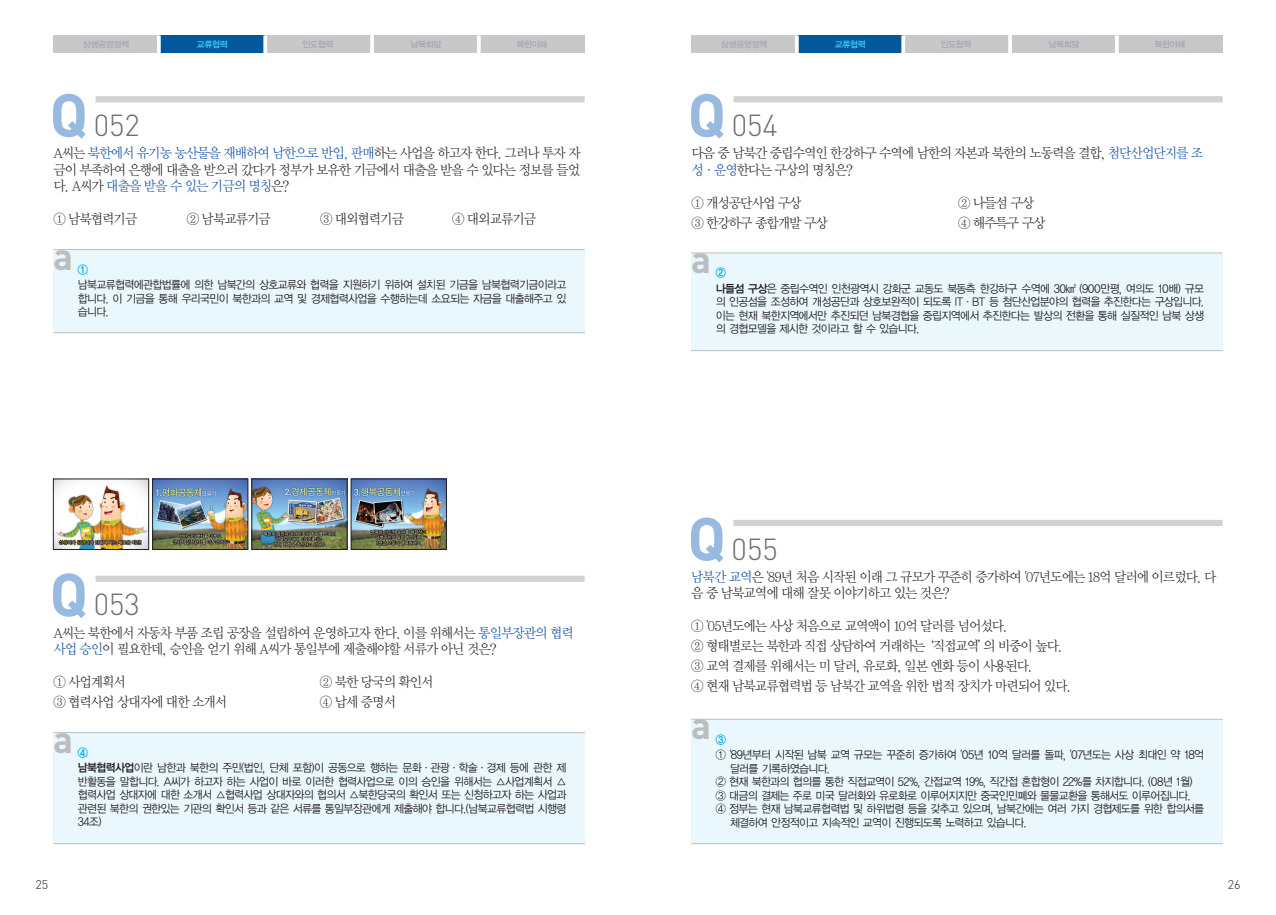
<style>
.page{position:relative;width:1276px;height:915px;background:#fff}
.page>*{position:absolute;margin:0;border:0;box-sizing:border-box;transform-origin:0 0}
.t1{font:700 60px "DIN";color:#98bae1}
.t2{font:700 37.5px "DIN";color:#bcbdc0}
.t3{font:300 30px "DIN";color:#6c6d70}
.t4{font:13.75px/16.5px "Y Mj O12";letter-spacing:-.13em;color:#231f20;scale:.95 1}
.t5{font:300 12.5px "DIN";color:#231f20}
.t6{font:11.25px/13.5px "YGO12";letter-spacing:-.13em;color:#231f20;text-align:justify;scale:.95 1}
.t7{font:11.25px "YGO15";color:#00aeef;scale:.95 1}
.t8{font:8.75px "YGO14";letter-spacing:-.13em;color:#a8a9ad}
.t9{font:8.75px "YGO14";letter-spacing:-.13em;color:#40c7f4}
.s1{color:#0d4da1}
.s2{font-family:"YGO14"}
</style>
<div class="page">
<div style="left:53px;top:35px;width:106px;height:18px;background:#c7c8ca"></div>
<div style="left:160px;top:35px;width:105px;height:18px;background:#01589c"></div>
<div style="left:265px;top:35px;width:106px;height:18px;background:#c7c8ca"></div>
<div style="left:373px;top:35px;width:106px;height:18px;background:#c7c8ca"></div>
<div style="left:479px;top:35px;width:106px;height:18px;background:#c7c8ca"></div>
<svg style="left:157px;top:35px;width:4px;height:18px"></svg>
<svg style="left:263px;top:35px;width:4px;height:18px"></svg>
<hr style="left:370px;top:35px;width:4px;height:18px;background:#fff">
<svg style="left:477px;top:35px;width:4px;height:18px"></svg>
<div style="left:691px;top:35px;width:106px;height:18px;background:#c7c8ca"></div>
<div style="left:797px;top:35px;width:106px;height:18px;background:#01589c"></div>
<div style="left:903px;top:35px;width:106px;height:18px;background:#c7c8ca"></div>
<div style="left:1011px;top:35px;width:105px;height:18px;background:#c7c8ca"></div>
<div style="left:1117px;top:35px;width:105px;height:18px;background:#c7c8ca"></div>
<hr style="left:795px;top:35px;width:3px;height:18px;background:#fff">
<svg style="left:901px;top:35px;width:4px;height:18px"></svg>
<hr style="left:1008px;top:35px;width:4px;height:18px;background:#fff">
<hr style="left:1115px;top:35px;width:3px;height:18px;background:#fff">
<div style="left:691px;top:253px;width:531px;height:97px;background:#eaf7fd"></div>
<hr style="left:691px;top:252px;width:531px;height:1px;background:#bcbdc0">
<hr style="left:691px;top:350px;width:531px;height:1px;background:#bcbdc0">
<div style="left:733px;top:96px;width:489px;height:6px;background:#d1d2d4"></div>
<div style="left:691px;top:719px;width:531px;height:124px;background:#eaf7fd"></div>
<hr style="left:691px;top:718px;width:531px;height:1px;background:#bcbdc0">
<hr style="left:691px;top:843px;width:531px;height:1px;background:#bcbdc0">
<div style="left:733px;top:519px;width:489px;height:7px;background:#d1d2d4"></div>
<div style="left:53px;top:732px;width:532px;height:111px;background:#eaf7fd"></div>
<hr style="left:53px;top:732px;width:532px;height:1px;background:#bcbdc0">
<hr style="left:53px;top:843px;width:532px;height:1px;background:#bcbdc0">
<div style="left:96px;top:575px;width:489px;height:6px;background:#d1d2d4"></div>
<div style="left:53px;top:250px;width:532px;height:82px;background:#eaf7fd"></div>
<hr style="left:53px;top:249px;width:532px;height:1px;background:#bcbdc0">
<hr style="left:53px;top:332px;width:532px;height:1px;background:#bcbdc0">
<div style="left:96px;top:96px;width:489px;height:6px;background:#d1d2d4"></div>
<img style="left:55px;top:480px;width:92px;height:67px">
<div style="left:53px;top:478px;width:96px;height:71px;border:1px solid #231f20"></div>
<img style="left:154px;top:480px;width:92px;height:67px">
<div style="left:152px;top:478px;width:96px;height:71px;border:1px solid #231f20"></div>
<img style="left:254px;top:480px;width:91px;height:67px">
<img style="left:353px;top:480px;width:91px;height:67px">
<p class="t8" style="left:83px;top:39px;width:48px">상생공영정책</p>
<p class="t9" style="left:197px;top:39px;width:33px">교류협력</p>
<p class="t8" style="left:302px;top:39px;width:33px">인도협력</p>
<p class="t8" style="left:410px;top:39px;width:33px">남북회담</p>
<p class="t8" style="left:516px;top:39px;width:33px">북한이해</p>
<p class="t8" style="left:720px;top:39px;width:48px">상생공영정책</p>
<p class="t9" style="left:834px;top:39px;width:33px">교류협력</p>
<p class="t8" style="left:940px;top:39px;width:33px">인도협력</p>
<p class="t8" style="left:1048px;top:39px;width:33px">남북회담</p>
<p class="t8" style="left:1154px;top:39px;width:33px">북한이해</p>
<h1 class="t1" style="left:50px;top:81px;width:40px">Q</h1>
<p class="t4" style="left:53px;top:145px;width:557px;text-align:justify">A씨는 <span class="s1">북한에서 유기농 농산물을 재배하여 남한으로 반입, 판매</span>하는 사업을 하고자 한다. 그러나 투자 자 금이 부족하여 은행에 대출을 받으러 갔다가 정부가 보유한 기금에서 대출을 받을 수 있다는 정보를 들었 다. A씨가 <span class="s1">대출을 받을 수 있는 기금의 명칭</span>은?</p>
<p class="t4" style="left:53px;top:211px;width:91px">① 남북협력기금</p>
<p class="t4" style="left:186px;top:211px;width:91px">② 남북교류기금</p>
<p class="t4" style="left:320px;top:211px;width:91px">③ 대외협력기금</p>
<p class="t4" style="left:452px;top:211px;width:91px">④ 대외교류기금</p>
<h3 class="t3" style="left:94px;top:108px;width:48px">052</h3>
<h2 class="t2" style="left:53px;top:235px;width:22px">a</h2>
<p class="t7" style="left:78px;top:262px;width:13px">①</p>
<p class="t6" style="left:78px;top:278px;width:516px">남북교류협력에관합법률에 의한 남북간의 상호교류와 협력을 지원하기 위하여 설치된 기금을 남북협력기금이라고 합니다. 이 기금을 통해 우리국민이 북한과의 교역 및 경제협력사업을 수행하는데 소요되는 자금을 대출해주고 있 습니다.</p>
<h1 class="t1" style="left:50px;top:560px;width:40px">Q</h1>
<p class="t4" style="left:53px;top:624px;width:550px">A씨는 북한에서 자동차 부품 조립 공장을 설립하여 운영하고자 한다. 이를 위해서는 <span class="s1">통일부장관의 협력 사업 승인</span>이 필요한데, 승인을 얻기 위해 A씨가 통일부에 제출해야할 서류가 아닌 것은?</p>
<p class="t4" style="left:53px;top:673px;width:79px">① 사업계획서</p>
<p class="t4" style="left:320px;top:673px;width:122px">② 북한 당국의 확인서</p>
<p class="t4" style="left:53px;top:693px;width:185px">③ 협력사업 상대자에 대한 소개서</p>
<p class="t4" style="left:320px;top:693px;width:82px">④ 납세 증명서</p>
<h3 class="t3" style="left:94px;top:587px;width:48px">053</h3>
<h2 class="t2" style="left:53px;top:717px;width:22px">a</h2>
<p class="t7" style="left:78px;top:745px;width:13px">④</p>
<p class="t6" style="left:78px;top:761px;width:516px"><span class="s2">남북협력사업</span>이란 남한과 북한의 주민(법인, 단체 포함)이 공동으로 행하는 문화·관광·학술·경제 등에 관한 제 반활동을 말합니다. A씨가 하고자 하는 사업이 바로 이러한 협력사업으로 이의 승인을 위해서는 △사업계획서 △ 협력사업 상대자에 대한 소개서 △협력사업 상대자와의 협의서 △북한당국의 확인서 또는 신청하고자 하는 사업과 관련된 북한의 권한있는 기관의 확인서 등과 같은 서류를 통일부장관에게 제출해야 합니다.(남북교류협력법 시행령 34조)</p>
<h1 class="t1" style="left:687px;top:81px;width:40px">Q</h1>
<p class="t4" style="left:691px;top:145px;width:541px">다음 중 남북간 중립수역인 한강하구 수역에 남한의 자본과 북한의 노동력을 결합, <span class="s1">첨단산업단지를 조 성·운영</span>한다는 구상의 명칭은?</p>
<p class="t4" style="left:691px;top:194px;width:118px">① 개성공단사업 구상</p>
<p class="t4" style="left:957px;top:194px;width:82px">② 나들섬 구상</p>
<p class="t4" style="left:691px;top:214px;width:146px">③ 한강하구 종합개발 구상</p>
<p class="t4" style="left:957px;top:214px;width:94px">④ 해주특구 구상</p>
<h3 class="t3" style="left:732px;top:108px;width:48px">054</h3>
<h2 class="t2" style="left:691px;top:238px;width:22px">a</h2>
<p class="t7" style="left:715px;top:265px;width:13px">②</p>
<p class="t6" style="left:715px;top:281px;width:516px"><span class="s2">나들섬 구상</span>은 중립수역인 인천광역시 강화군 교동도 북동측 한강하구 수역에 30㎢ (900만평, 여의도 10배) 규모 의 인공섬을 조성하여 개성공단과 상호보완적이 되도록 IT·BT 등 첨단산업분야의 협력을 추진한다는 구상입니다. 이는 현재 북한지역에서만 추진되던 남북경협을 중립지역에서 추진한다는 발상의 전환을 통해 실질적인 남북 상생 의 경협모델을 제시한 것이라고 할 수 있습니다.</p>
<h1 class="t1" style="left:687px;top:504px;width:40px">Q</h1>
<p class="t4" style="left:691px;top:568px;width:555px"><span class="s1">남북간 교역</span>은 '89년 처음 시작된 이래 그 규모가 꾸준히 증가하여 '07년도에는 18억 달러에 이르렀다. 다 음 중 남북교역에 대해 잘못 이야기하고 있는 것은?</p>
<p class="t4" style="left:691px;top:616px;width:402px;line-height:20px">① '05년도에는 사상 처음으로 교역액이 10억 달러를 넘어섰다.<br>② 형태별로는 북한과 직접 상담하여 거래하는‘직접교역’의 비중이 높다.<br>③ 교역 결제를 위해서는 미 달러, 유로화, 일본 엔화 등이 사용된다.<br>④ 현재 남북교류협력법 등 남북간 교역을 위한 법적 장치가 마련되어 있다.</p>
<h3 class="t3" style="left:731px;top:531px;width:48px">055</h3>
<h2 class="t2" style="left:691px;top:704px;width:22px">a</h2>
<p class="t7" style="left:715px;top:731px;width:13px">③</p>
<p class="t6" style="left:715px;top:747px;width:516px">① '89년부터 시작된 남북 교역 규모는 꾸준히 증가하여 '05년 10억 달러를 돌파, '07년도는 사상 최대인 약 18억</p>
<p class="t6" style="left:729px;top:761px;width:108px">달러를 기록하였습니다.</p>
<p class="t6" style="left:715px;top:774px;width:504px">② 현재 북한과의 협의를 통한 직접교역이 52%, 간접교역 19%, 직간접 혼합형이 22%를 차지합니다. (08년 1월)</p>
<p class="t6" style="left:715px;top:788px;width:502px">③ 대금의 결제는 주로 미국 달러화와 유로화로 이루어지지만 중국인민폐와 물물교환을 통해서도 이루어집니다.</p>
<p class="t6" style="left:715px;top:801px;width:516px">④ 정부는 현재 남북교류협력법 및 하위법령 등을 갖추고 있으며, 남북간에는 여러 가지 경협제도를 위한 합의서를</p>
<p class="t6" style="left:729px;top:815px;width:315px">체결하여 안정적이고 지속적인 교역이 진행되도록 노력하고 있습니다.</p>
<p class="t5" style="left:35px;top:877px;width:14px">25</p>
<p class="t5" style="left:1227px;top:877px;width:14px">26</p>
</div>
